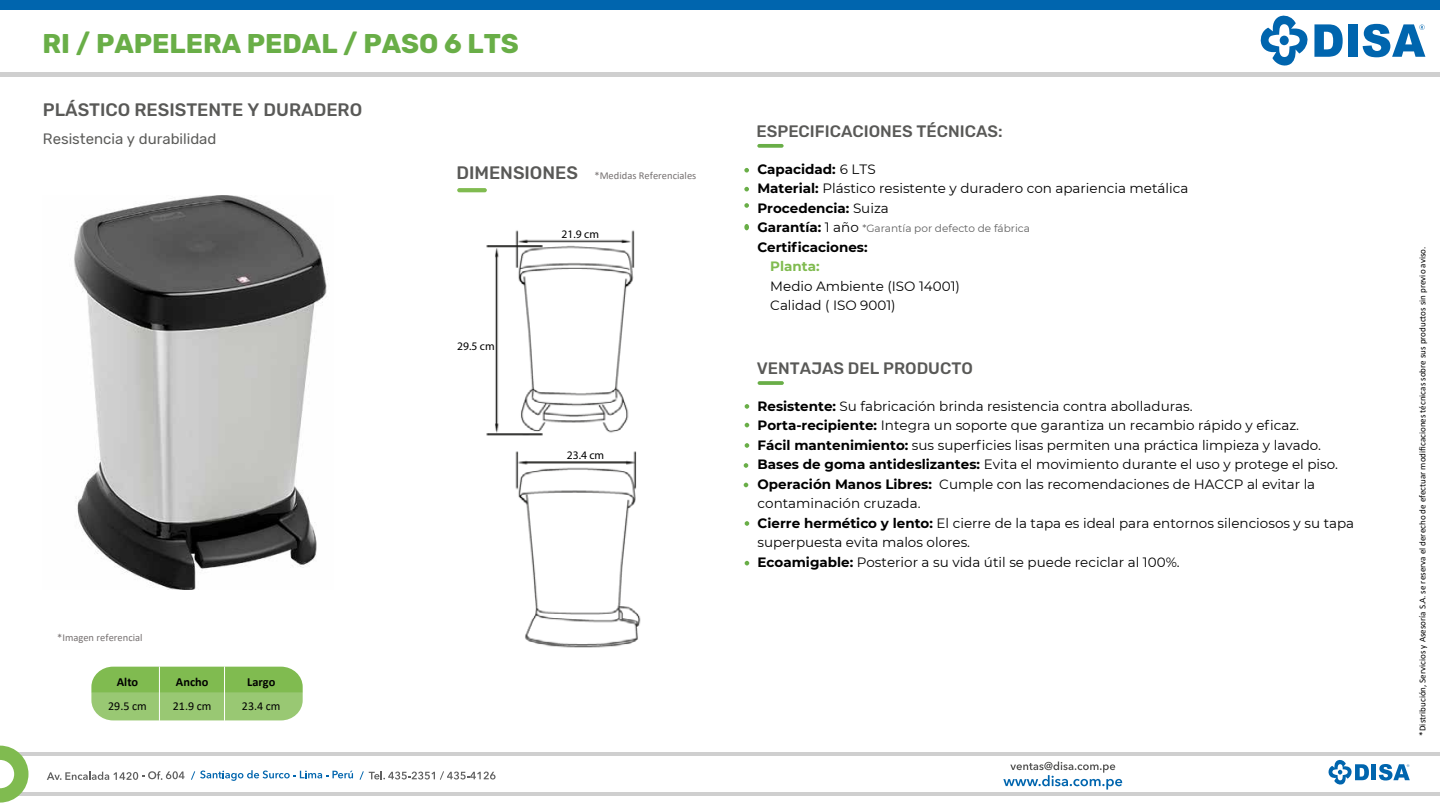
<style>
.page{position:relative;width:1440px;height:810px;background:#fff}
.page>*{position:absolute;margin:0;border:0;box-sizing:border-box;transform-origin:0 0}
.t1{font:700 27px "Rubik";color:#69ae47}
.t2{font:500 18px "Rubik";color:#595957}
.t3{font:500 16.5px "Rubik";color:#595957}
.t4{font:15px "Rubik";color:#5a5a58}
.t5{font:13.5px/19.5px "Montserrat";color:#000}
.t6{font:700 13.5px "Montserrat";color:#000}
.t7{font:700 13.5px "Montserrat";color:#80bb50}
.t8{font:700 12.3px "Calibri";color:#000}
.t9{font:12px "Calibri";color:#000}
.t10{font:11.55px "Myriad Pro";color:#000}
.t11{font:10.5px "Calibri";color:#767171}
.t12{font:10.5px "Montserrat";color:#606060}
.t13{font:9px "Calibri";color:#000}
.s1{font-family:"Rubik";font-weight:500;font-size:18px;color:#595957}
.s2{font-weight:700}
.s3{font-weight:700;font-size:13.5px;color:#000}
.s4{font-size:13.5px;color:#000}
</style>
<div class="page">
<svg style="left:91px;top:667px;width:212px;height:53px;background:#91c367"></svg>
<hr style="left:159px;top:666px;width:1px;height:55px;background:#fff">
<hr style="left:224px;top:666px;width:1px;height:55px;background:#fff">
<svg style="left:1003px;top:762px;width:119px;height:28px"></svg>
<svg style="left:47px;top:771px;width:138px;height:9px"></svg>
<svg style="left:191px;top:770px;width:162px;height:11px"></svg>
<svg style="left:360px;top:771px;width:136px;height:9px"></svg>
<hr style="left:0;top:72px;width:1440px;height:4px;background:#cfcfcf">
<hr style="left:0;top:752px;width:1440px;height:3px;background:#cfcfcf">
<hr style="left:0;top:793px;width:1440px;height:3px;background:#cfcfcf">
<svg style="left:0;top:746px;width:28px;height:57px"></svg>
<svg style="left:457px;top:188px;width:30px;height:4px"></svg>
<div style="left:0;top:0;width:1440px;height:9px;background:#0065ae"></div>
<svg style="left:1261px;top:16px;width:82px;height:50px"></svg>
<div style="left:1348px;top:24px;width:9px;height:33px;background:#0065ae"></div>
<svg style="left:1363px;top:24px;width:62px;height:33px"></svg>
<svg style="left:1329px;top:760px;width:40px;height:25px"></svg>
<hr style="left:1372px;top:764px;width:4px;height:16px;background:#0065ae">
<svg style="left:1379px;top:764px;width:31px;height:17px"></svg>
<svg style="left:745px;top:404px;width:4px;height:5px"></svg>
<svg style="left:745px;top:521px;width:4px;height:5px"></svg>
<svg style="left:745px;top:561px;width:4px;height:4px"></svg>
<svg style="left:745px;top:423px;width:4px;height:4px"></svg>
<svg style="left:745px;top:443px;width:4px;height:5px"></svg>
<svg style="left:744px;top:463px;width:4px;height:5px"></svg>
<svg style="left:744px;top:483px;width:4px;height:4px"></svg>
<svg style="left:744px;top:168px;width:5px;height:5px"></svg>
<svg style="left:744px;top:187px;width:5px;height:4px"></svg>
<svg style="left:744px;top:203px;width:5px;height:5px"></svg>
<svg style="left:744px;top:224px;width:5px;height:6px"></svg>
<svg style="left:757px;top:144px;width:27px;height:4px"></svg>
<svg style="left:758px;top:381px;width:26px;height:4px"></svg>
<img style="left:74px;top:196px;width:254px;height:394px">
<img style="left:486px;top:230px;width:155px;height:418px">
<div style="left:455px;top:320px;width:38px;height:20px;background:#fff"></div>
<div style="left:559px;top:446px;width:36px;height:13px;background:#fff"></div>
<div style="left:562px;top:224px;width:33px;height:14px;background:#fff"></div>
<h1 class="t1" style="left:42px;top:28px;width:478px">RI / PAPELERA PEDAL / PASO 6 LTS</h1>
<h2 class="t2" style="left:43px;top:100px;width:321px">PLÁSTICO RESISTENTE Y DURADERO</h2>
<p class="t4" style="left:43px;top:130px;width:175px">Resistencia y durabilidad</p>
<p class="t11" style="left:57px;top:630px;width:87px">*Imagen referencial</p>
<p class="t8" style="left:117px;top:673px;width:23px">Alto</p>
<p class="t8" style="left:176px;top:673px;width:34px">Ancho</p>
<p class="t8" style="left:247px;top:673px;width:30px">Largo</p>
<p class="t9" style="left:108px;top:698px;width:40px">29.5 cm</p>
<p class="t9" style="left:173px;top:698px;width:40px">21.9 cm</p>
<p class="t9" style="left:242px;top:698px;width:40px">23.4 cm</p>
<p class="t11" style="left:456px;top:168px;width:242px"><span class="s1">DIMENSIONES</span> *Medidas Referenciales</p>
<p class="t10" style="left:457px;top:339px;width:39px">29.5 cm</p>
<p class="t10" style="left:562px;top:227px;width:39px">21.9 cm</p>
<p class="t10" style="left:567px;top:448px;width:39px">23.4 cm</p>
<p class="t3" style="left:757px;top:122px;width:248px">ESPECIFICACIONES TÉCNICAS:</p>
<p class="t5" style="left:757px;top:159px;width:433px"><span class="s2">Capacidad:</span> 6 LTS<br><span class="s2">Material:</span> Plástico resistente y duradero con apariencia metálica<br><span class="s2">Procedencia:</span> Suiza</p>
<p class="t12" style="left:757px;top:221px;width:274px"><span class="s3">Garantía:</span> <span class="s4">1 año</span> *Garantía por defecto de fábrica</p>
<p class="t6" style="left:757px;top:237px;width:112px">Certificaciones:</p>
<p class="t7" style="left:770px;top:257px;width:51px">Planta:</p>
<p class="t5" style="left:770px;top:276px;width:191px">Medio Ambiente (ISO 14001)<br>Calidad ( ISO 9001)</p>
<p class="t3" style="left:757px;top:359px;width:217px">VENTAJAS DEL PRODUCTO</p>
<p class="t5" style="left:758px;top:396px;width:598px"><span class="s2">Resistente:</span> Su fabricación brinda resistencia contra abolladuras.<br><span class="s2">Porta-recipiente:</span> Integra un soporte que garantiza un recambio rápido y eficaz.<br><span class="s2">Fácil mantenimiento:</span> sus superficies lisas permiten una práctica limpieza y lavado.<br><span class="s2">Bases de goma antideslizantes:</span> Evita el movimiento durante el uso y protege el piso.<br><span class="s2">Operación Manos Libres:</span> Cumple con las recomendaciones de HACCP al evitar la contaminación cruzada.<br><span class="s2">Cierre hermético y lento:</span> El cierre de la tapa es ideal para entornos silenciosos y su tapa superpuesta evita malos olores.<br><span class="s2">Ecoamigable:</span> Posterior a su vida útil se puede reciclar al 100%.</p>
<p class="t13" style="left:1416px;top:736px;width:490px;rotate:-90deg">*Distribución, Servicios y Asesoría S.A. se reserva el derecho de efectuar modificaciones técnicas sobre sus productos sin previo aviso.</p>
</div>
